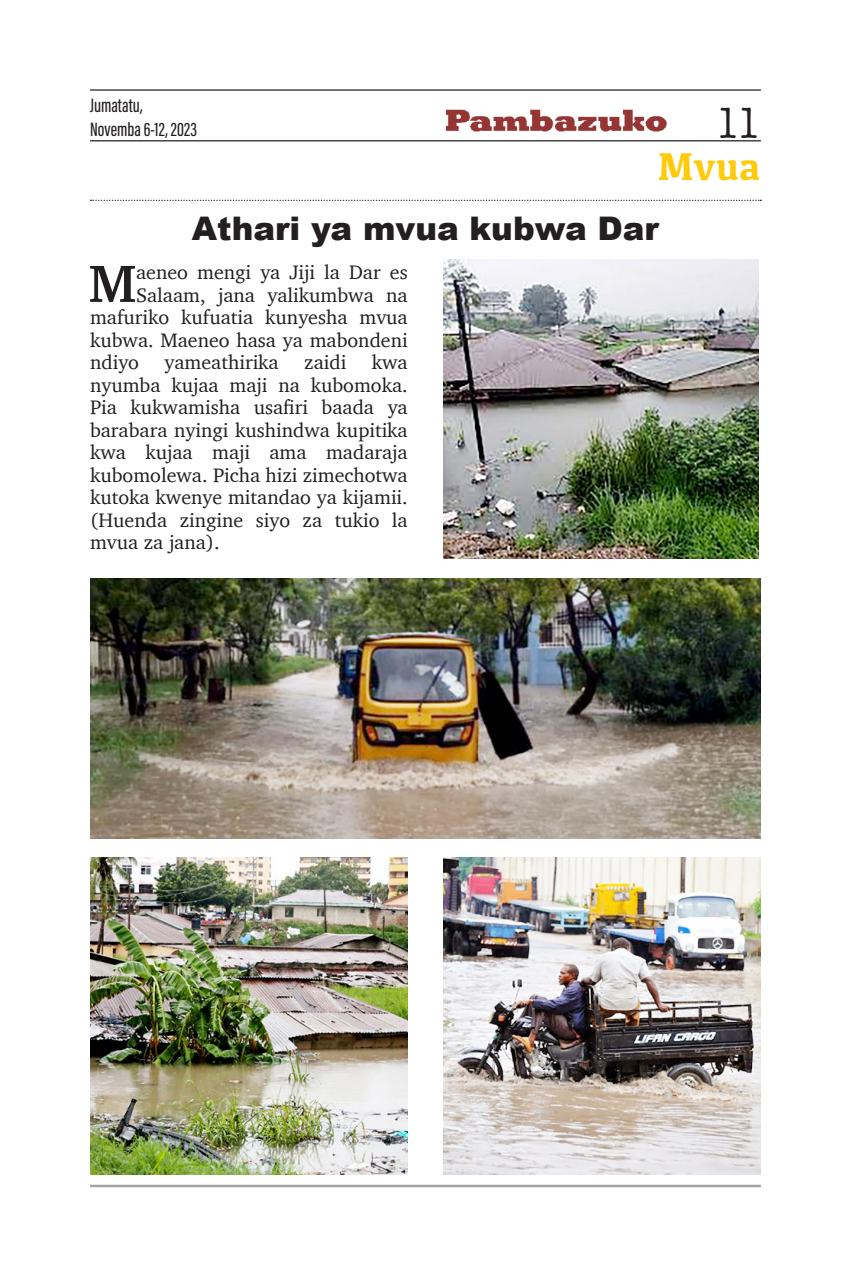
<style>
.page{position:relative;width:851px;height:1276px;background:#fff}
.page>*{position:absolute;margin:0;border:0;box-sizing:border-box;transform-origin:0 0}
.t1{font:700 53.5px "Charter";color:#231f20}
.t2{font:45px "American Typewriter";color:#231f20;scale:.84 1}
.t3{font:700 40px "Kefa";color:#feca0a}
.t4{font:900 32.5px "Arial";color:#231f20}
.t5{font:20px/22.5px "Charter";color:#231f20;text-align:justify}
.t6{font:20px/24px "Acumin Variable Concept";color:#231f20}
</style>
<div class="page">
<hr style="left:90px;top:89px;width:670px;height:2px;background:#231f20">
<hr style="left:90px;top:140px;width:670px;height:1px;background:#231f20">
<hr style="left:90px;top:1184px;width:670px;height:3px;background:#a1a3a6">
<svg style="left:91px;top:200px;width:670px;height:1px"></svg>
<img style="left:446px;top:109px;width:220px;height:23px">
<img style="left:443px;top:858px;width:317px;height:317px">
<img style="left:90px;top:858px;width:317px;height:317px">
<img style="left:443px;top:260px;width:315px;height:298px">
<img style="left:90px;top:578px;width:670px;height:261px">
<p class="t6" style="left:90px;top:92px;width:108px">Jumatatu,<br>Novemba 6-12, 2023</p>
<h2 class="t2" style="left:715px;top:88px;width:55px">11</h2>
<p class="t3" style="left:657px;top:140px;width:105px">Mvua</p>
<p class="t4" style="left:192px;top:204px;width:468px">Athari ya mvua kubwa Dar</p>
<p class="t1" style="left:89px;top:237px;width:49px">M</p>
<p class="t5" style="left:136px;top:261px;width:273px">aeneo mengi ya Jiji la Dar es</p>
<p class="t5" style="left:136px;top:283px;width:273px">Salaam, jana yalikumbwa na</p>
<p class="t5" style="left:90px;top:306px;width:319px">mafuriko kufuatia kunyesha mvua</p>
<p class="t5" style="left:90px;top:328px;width:319px">kubwa. Maeneo hasa ya mabondeni</p>
<p class="t5" style="left:90px;top:351px;width:50px">ndiyo</p>
<p class="t5" style="left:164px;top:351px;width:116px">yameathirika</p>
<p class="t5" style="left:304px;top:351px;width:43px">zaidi</p>
<p class="t5" style="left:90px;top:351px;width:319px;text-indent:282px">kwa nyumba kujaa maji na kubomoka.<br>Pia kukwamisha usafiri baada ya barabara nyingi kushindwa kupitika kwa kujaa maji ama madaraja kubomolewa. Picha hizi zimechotwa kutoka kwenye mitandao ya kijamii. (Huenda zingine siyo za tukio la mvua za jana).</p>
</div>
